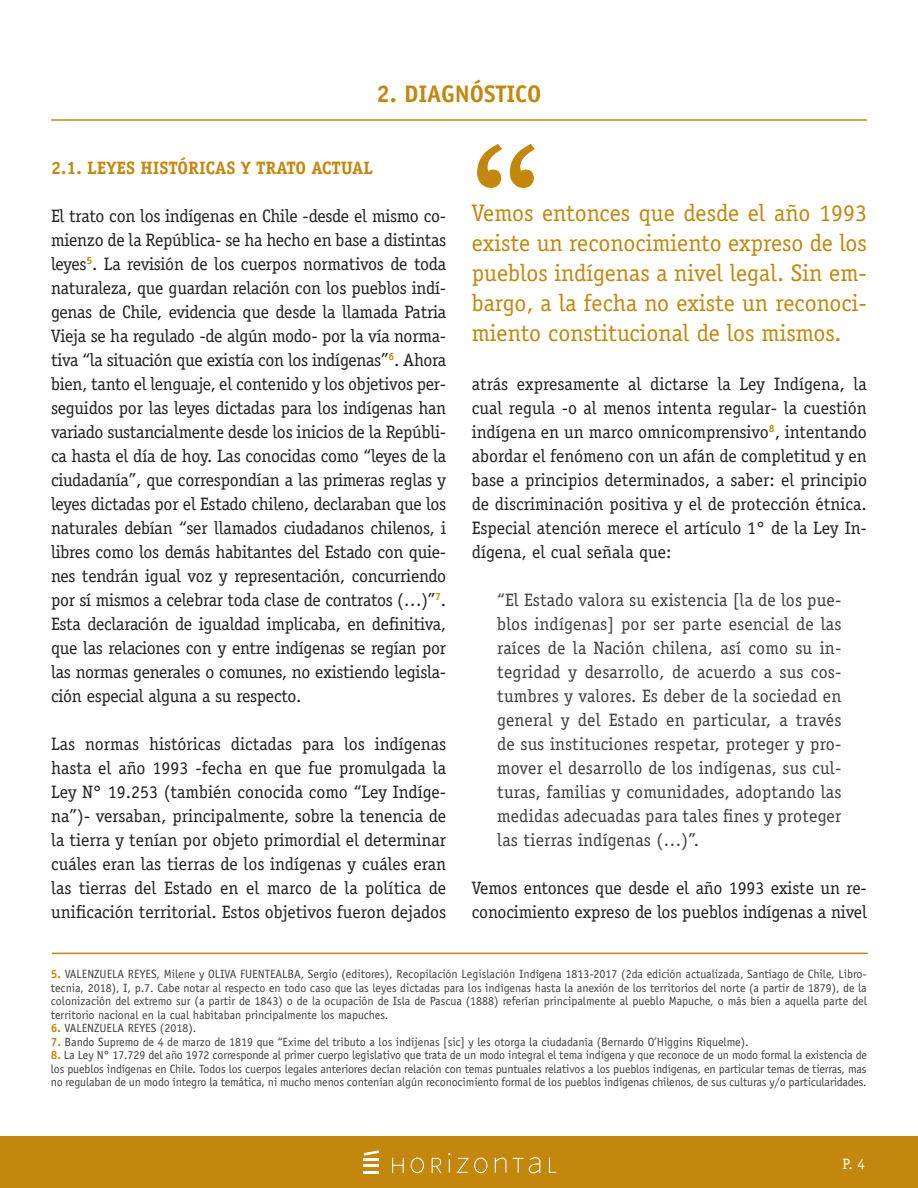
<style>
.page{position:relative;width:918px;height:1188px;background:#fff}
.page>*{position:absolute;margin:0;border:0;box-sizing:border-box;transform-origin:0 0}
.t1{font:180px "Euphemia UCAS";color:#c4870d}
.t2{font:24px/30px "Officina Serif Std";color:#c4870d;text-align:justify}
.titulo_capitulo{font:700 24px "Officina Sans Std";color:#c4870d}
.t3{font:18px/24px "Officina Serif Std";letter-spacing:-.01em;color:#231f20;text-align:justify}
.t4{font:18px/24px "Officina Serif Std";letter-spacing:.01em;color:#3e3e3f;text-align:justify}
.t5{font:700 18px "Officina Serif Std";color:#c4870d}
.t6{font:15px "Officina Serif Std";color:#fff}
.t7{font:12px/13.5px "Officina Sans Std";color:#3e3e3f;text-align:justify}
.s1{font-weight:700;color:#c4870d}
</style>
<div class="page">
<div style="left:0;top:1136px;width:918px;height:52px;background:#c4870d"></div>
<svg style="left:364px;top:1150px;width:15px;height:10px"></svg>
<hr style="left:364px;top:1164px;width:15px;height:3px;background:#fff">
<hr style="left:364px;top:1171px;width:15px;height:3px;background:#fff">
<svg style="left:392px;top:1153px;width:165px;height:21px"></svg>
<hr style="left:51px;top:119px;width:816px;height:2px;background:#c4870d">
<hr style="left:52px;top:953px;width:816px;height:1px;background:#c4870d">
<p class="titulo_capitulo" style="left:377px;top:79px;width:166px">2. DIAGNÓSTICO</p>
<p class="t5" style="left:51px;top:156px;width:324px">2.1. LEYES HISTÓRICAS Y TRATO ACTUAL</p>
<p class="t3" style="left:51px;top:204px;width:397px">El trato con los indígenas en Chile -desde el mismo co&shy;mienzo de la República- se ha hecho en base a distintas leyes<sup>5</sup>. La revisión de los cuerpos normativos de toda naturaleza, que guardan relación con los pueblos indí&shy;genas de Chile, evidencia que desde la llamada Patria Vieja se ha regulado -de algún modo- por la vía norma&shy;tiva “la situación que existía con los indígenas”<sup>6</sup>. Ahora bien, tanto el lenguaje, el contenido y los objetivos per&shy;seguidos por las leyes dictadas para los indígenas han variado sustancialmente desde los inicios de la Repúbli&shy;ca hasta el día de hoy. Las conocidas como “leyes de la ciudadanía”, que correspondían a las primeras reglas y leyes dictadas por el Estado chileno, declaraban que los naturales debían “ser llamados ciudadanos chilenos, i libres como los demás habitantes del Estado con quie&shy;nes tendrán igual voz y representación, concurriendo por sí mismos a celebrar toda clase de contratos (…)”<sup>7</sup>.<br>Esta declaración de igualdad implicaba, en definitiva, que las relaciones con y entre indígenas se regían por las normas generales o comunes, no existiendo legisla&shy;ción especial alguna a su respecto.</p>
<p class="t3" style="left:51px;top:732px;width:397px">Las normas históricas dictadas para los indígenas hasta el año 1993 -fecha en que fue promulgada la Ley N° 19.253 (también conocida como “Ley Indíge&shy;na”)- versaban, principalmente, sobre la tenencia de la tierra y tenían por objeto primordial el determinar cuáles eran las tierras de los indígenas y cuáles eran las tierras del Estado en el marco de la política de unificación territorial. Estos objetivos fueron dejados</p>
<p class="t1" style="left:472px;top:99px;width:73px">“</p>
<p class="t2" style="left:472px;top:198px;width:397px">Vemos entonces que desde el año 1993 existe un reconocimiento expreso de los pueblos indígenas a nivel legal. Sin em&shy;bargo, a la fecha no existe un reconoci&shy;miento constitucional de los mismos.</p>
<p class="t3" style="left:472px;top:372px;width:397px">atrás expresamente al dictarse la Ley Indígena, la cual regula -o al menos intenta regular- la cuestión indígena en un marco omnicomprensivo<sup>8</sup>, intentando abordar el fenómeno con un afán de completitud y en base a principios determinados, a saber: el principio de discriminación positiva y el de protección étnica.<br>Especial atención merece el artículo 1° de la Ley In&shy;dígena, el cual señala que:</p>
<p class="t4" style="left:497px;top:588px;width:346px">“El Estado valora su existencia [la de los pue&shy;blos indígenas] por ser parte esencial de las raíces de la Nación chilena, así como su in&shy;tegridad y desarrollo, de acuerdo a sus cos&shy;tumbres y valores. Es deber de la sociedad en general y del Estado en particular, a través de sus instituciones respetar, proteger y pro&shy;mover el desarrollo de los indígenas, sus cul&shy;turas, familias y comunidades, adoptando las medidas adecuadas para tales fines y proteger las tierras indígenas (…)”.</p>
<p class="t3" style="left:472px;top:876px;width:397px">Vemos entonces que desde el año 1993 existe un re&shy;conocimiento expreso de los pueblos indígenas a nivel</p>
<p class="t7" style="left:51px;top:968px;width:817px"><span class="s1">5.</span> VALENZUELA REYES, Milene y OLIVA FUENTEALBA, Sergio (editores), Recopilación Legislación Indígena 1813-2017 (2da edición actualizada, Santiago de Chile, Libro&shy;tecnia, 2018), I, p.7. Cabe notar al respecto en todo caso que las leyes dictadas para los indígenas hasta la anexión de los territorios del norte (a partir de 1879), de la colonización del extremo sur (a partir de 1843) o de la ocupación de Isla de Pascua (1888) referían principalmente al pueblo Mapuche, o más bien a aquella parte del territorio nacional en la cual habitaban principalmente los mapuches.</p>
<p class="t7" style="left:51px;top:1022px;width:147px"><span class="s1">6.</span> VALENZUELA REYES (2018).</p>
<p class="t7" style="left:51px;top:1035px;width:699px"><span class="s1">7.</span> Bando Supremo de 4 de marzo de 1819 que “Exime del tributo a los indíjenas [sic] y les otorga la ciudadanía (Bernardo O’Higgins Riquelme).</p>
<p class="t7" style="left:51px;top:1049px;width:818px"><span class="s1">8.</span> La Ley N° 17.729 del año 1972 corresponde al primer cuerpo legislativo que trata de un modo integral el tema indígena y que reconoce de un modo formal la existencia de los pueblos indígenas en Chile. Todos los cuerpos legales anteriores decían relación con temas puntuales relativos a los pueblos indígenas, en particular temas de tierras, mas no regulaban de un modo íntegro la temática, ni mucho menos contenían algún reconocimiento formal de los pueblos indígenas chilenos, de sus culturas y/o particularidades.</p>
<p class="t6" style="left:842px;top:1155px;width:24px">P. 4</p>
</div>
